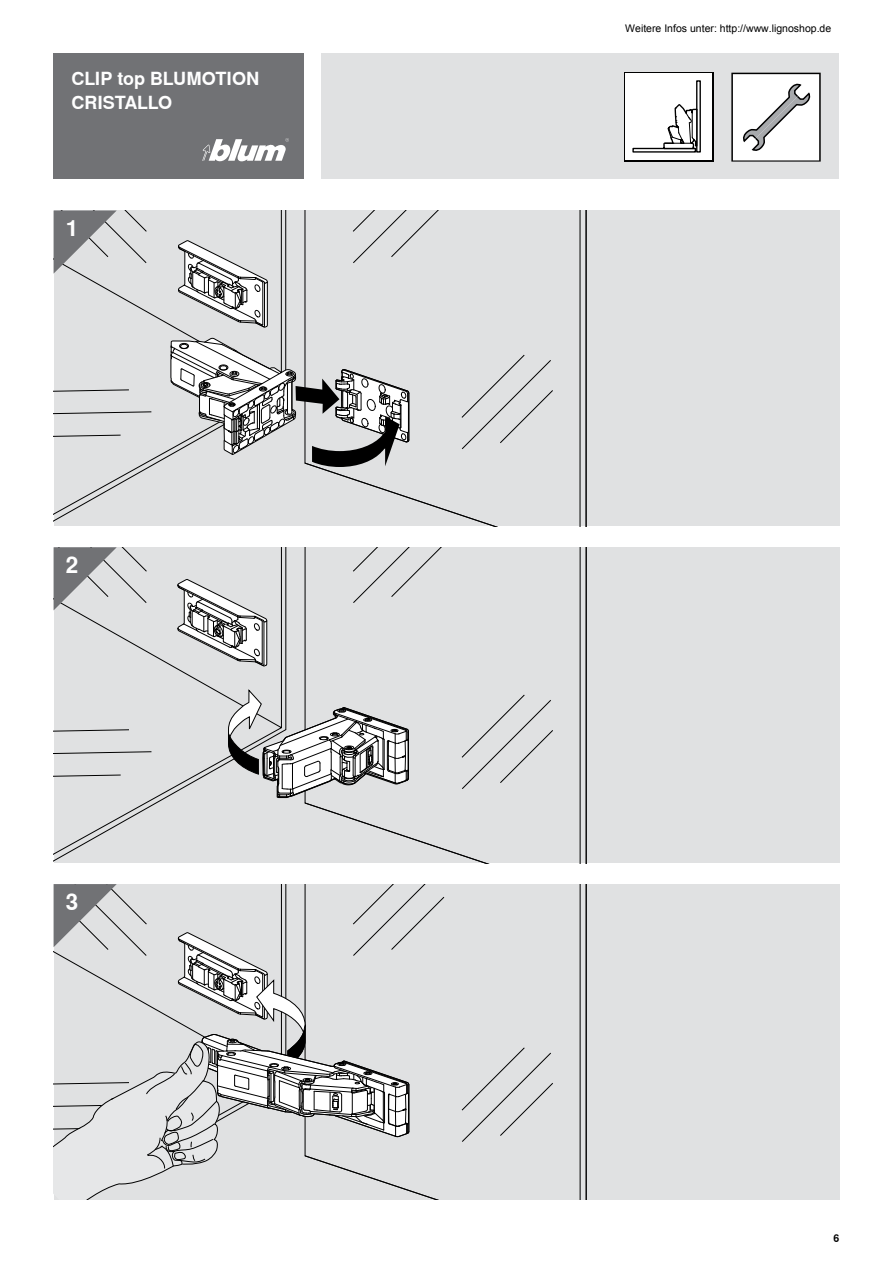
<style>
.page{position:relative;width:893px;height:1263px;background:#fff}
.page>*{position:absolute;margin:0;border:0;box-sizing:border-box;transform-origin:0 0}
.t1{font:700 22.5px "Nimbus Sans Global";color:#fff}
.t2{font:700 18px/24px "Nimbus Sans Global";color:#fff}
.t3{font:10.5px "Arial";color:#000}
.t4{font:700 10.5px "Nimbus Sans Global";color:#000}
</style>
<div class="page">
<div style="left:54px;top:54px;width:250px;height:125px;background:#717275"></div>
<div style="left:321px;top:54px;width:518px;height:125px;background:#e0e1e2"></div>
<svg style="left:202px;top:138px;width:87px;height:23px"></svg>
<div style="left:54px;top:210px;width:785px;height:316px;background:#e0e1e2"></div>
<div style="left:54px;top:547px;width:785px;height:316px;background:#e0e1e2"></div>
<svg style="left:731px;top:73px;width:90px;height:89px;background:#dddede"></svg>
<svg style="left:54px;top:210px;width:228px;height:312px"></svg>
<svg style="left:304px;top:210px;width:282px;height:316px"></svg>
<hr style="left:586px;top:210px;width:1px;height:316px;background:#000">
<hr style="left:580px;top:210px;width:1px;height:316px;background:#000">
<svg style="left:353px;top:210px;width:91px;height:53px"></svg>
<svg style="left:54px;top:411px;width:98px;height:3px"></svg>
<svg style="left:54px;top:389px;width:75px;height:3px"></svg>
<svg style="left:54px;top:435px;width:67px;height:2px"></svg>
<svg style="left:178px;top:240px;width:90px;height:88px"></svg>
<svg style="left:171px;top:338px;width:409px;height:188px"></svg>
<div style="left:54px;top:884px;width:785px;height:316px;background:#e0e1e2"></div>
<hr style="left:586px;top:884px;width:1px;height:316px;background:#000">
<svg style="left:54px;top:884px;width:527px;height:316px"></svg>
<svg style="left:54px;top:210px;width:93px;height:64px"></svg>
<svg style="left:54px;top:547px;width:228px;height:315px"></svg>
<svg style="left:305px;top:547px;width:281px;height:316px"></svg>
<hr style="left:586px;top:547px;width:1px;height:316px;background:#000">
<hr style="left:580px;top:547px;width:1px;height:316px;background:#000">
<svg style="left:353px;top:547px;width:91px;height:56px"></svg>
<svg style="left:54px;top:751px;width:98px;height:3px"></svg>
<svg style="left:54px;top:729px;width:75px;height:3px"></svg>
<svg style="left:54px;top:775px;width:67px;height:2px"></svg>
<svg style="left:178px;top:579px;width:89px;height:87px"></svg>
<svg style="left:228px;top:689px;width:353px;height:174px"></svg>
<svg style="left:54px;top:547px;width:93px;height:63px"></svg>
<div style="left:624px;top:72px;width:89px;height:90px;background:linear-gradient(to right,#000,#000)"></div>
<div style="left:626px;top:74px;width:86px;height:86px;background:#fff"></div>
<div style="left:632px;top:148px;width:64px;height:5px;border:1px solid #000"></div>
<div style="left:696px;top:80px;width:5px;height:73px;border:1px solid #000"></div>
<svg style="left:663px;top:103px;width:35px;height:50px"></svg>
<h2 class="t2" style="left:71px;top:66px;width:190px">CLIP top BLUMOTION<br>CRISTALLO</h2>
<h1 class="t1" style="left:66px;top:216px;width:14px">1</h1>
<h1 class="t1" style="left:66px;top:552px;width:14px">2</h1>
<h1 class="t1" style="left:66px;top:889px;width:14px">3</h1>
<p class="t3" style="left:625px;top:21px;width:208px">Weitere Infos unter: http://www.lignoshop.de</p>
<p class="t4" style="left:833px;top:1232px;width:7px">6</p>
</div>
